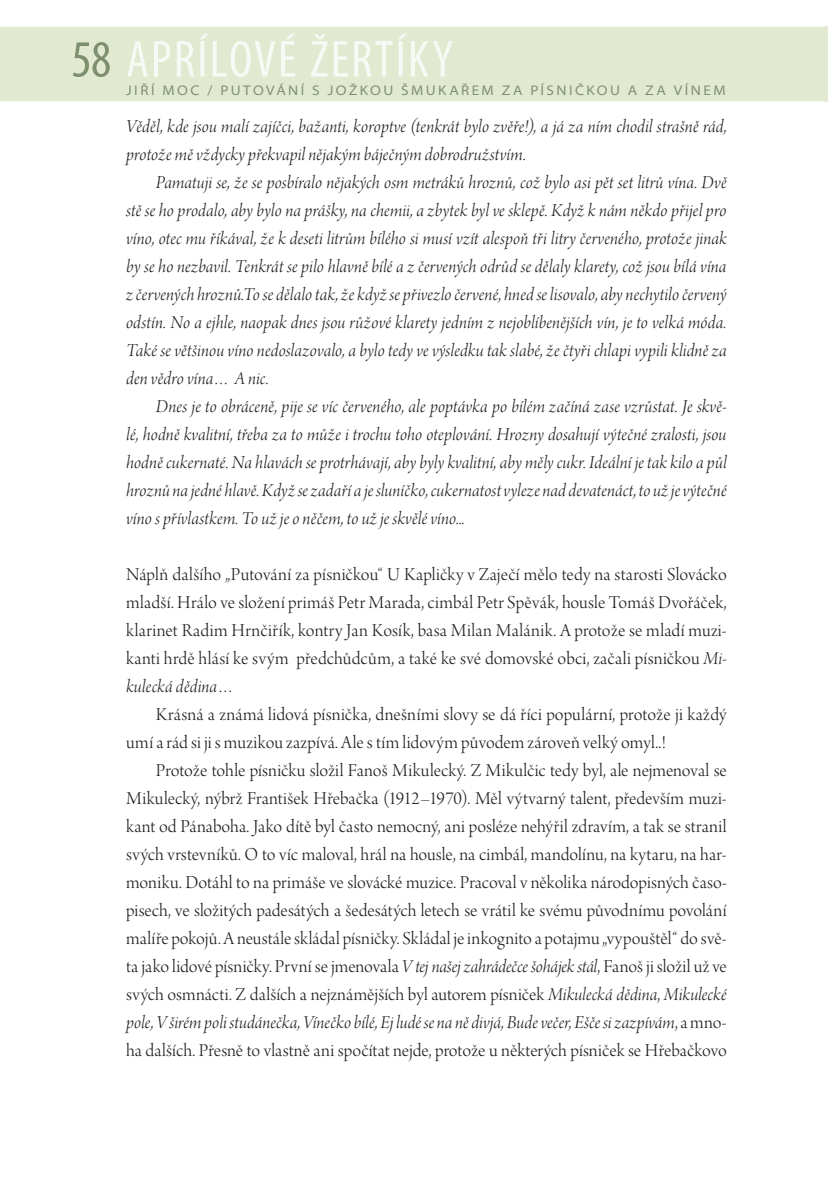
<style>
.page{position:relative;width:828px;height:1190px;background:#fff}
.page>*{position:absolute;margin:0;border:0;box-sizing:border-box;transform-origin:0 0}
.t1{font:condensed 52.5px "Myriad Pro";letter-spacing:.035em;color:#f7faf4}
.t2{font:19.25px/28px "Arno Pro Light Italic Display";letter-spacing:.005em;color:#231f20;text-align:justify}
.t3{font:19.25px/28px "Arno Pro Light Display";letter-spacing:.005em;color:#231f20;text-align:justify}
.t4{font:semi-expanded 14px "Myriad Pro";letter-spacing:.175em;color:#7f906e}
.s1{color:#7f906e}
.s2{font-family:"Arno Pro Light Italic Display"}
.s3{font-family:"Arno Pro Light Display"}
</style>
<div class="page">
<div style="left:0;top:27px;width:825px;height:74px;background:#e1e9d0"></div>
<div style="left:127px;top:34px;width:325px;height:43px;background:#e1e9d0"></div>
<h1 class="t1" style="left:71px;top:40px;width:383px"><span class="s1">58</span> APRÍLOVÉ ŽERTÍKY</h1>
<p class="t4" style="left:126px;top:85px;width:601px">JIŘÍ MOC / PUTOVÁNÍ S JOŽKOU ŠMUKAŘEM ZA PÍSNIČKOU A ZA VÍNEM</p>
<p class="t2" style="left:126px;top:114px;width:602px">Věděl, kde jsou malí zajíčci, bažanti, koroptve (tenkrát bylo zvěře!), a já za ním chodil strašně rád, protože mě vždycky překvapil nějakým báječným dobrodružstvím.</p>
<p class="t2" style="left:126px;top:170px;width:602px;text-indent:30px">Pamatuji se, že se posbíralo nějakých osm metráků hroznů, což bylo asi pět set litrů vína. Dvě stě se ho prodalo, aby bylo na prášky, na chemii, a zbytek byl ve sklepě. Když k nám někdo přijel pro víno, otec mu říkával, že k deseti litrům bílého si musí vzít alespoň tři litry červeného, protože jinak by se ho nezbavil. Tenkrát se pilo hlavně bílé a z červených odrůd se dělaly klarety, což jsou bílá vína z červených hroznů.To se dělalo tak, že když se přivezlo červené, hned se lisovalo, aby nechytilo červený odstín. No a ejhle, naopak dnes jsou růžové klarety jedním z nejoblíbenějších vín, je to velká móda.<br>Také se většinou víno nedoslazovalo, a bylo tedy ve výsledku tak slabé, že čtyři chlapi vypili klidně za den vědro vína… A nic.</p>
<p class="t2" style="left:126px;top:394px;width:602px;text-indent:30px">Dnes je to obráceně, pije se víc červeného, ale poptávka po bílém začíná zase vzrůstat. Je skvě&shy;lé, hodně kvalitní, třeba za to může i trochu toho oteplování. Hrozny dosahují výtečné zralosti, jsou hodně cukernaté. Na hlavách se protrhávají, aby byly kvalitní, aby měly cukr. Ideální je tak kilo a půl hroznů na jedné hlavě. Když se zadaří a je sluníčko, cukernatost vyleze nad devatenáct, to už je výtečné víno s přívlastkem. To už je o něčem, to už je skvělé víno...</p>
<p class="t3" style="left:126px;top:562px;width:602px">Náplň dalšího „Putování za písničkou“ U Kapličky v Zaječí mělo tedy na starosti Slovácko mladší. Hrálo ve složení primáš Petr Marada, cimbál Petr Spěvák, housle Tomáš Dvořáček, klarinet Radim Hrnčiřík, kontry Jan Kosík, basa Milan Malánik. A protože se mladí muzi&shy;kanti hrdě hlásí ke svým předchůdcům, a také ke své domovské obci, začali písničkou <span class="s2">Mi-</span></p>
<p class="t2" style="left:126px;top:674px;width:110px">kulecká dědina<span class="s3">…</span></p>
<p class="t3" style="left:126px;top:702px;width:602px;text-indent:30px">Krásná a známá lidová písnička, dnešními slovy se dá říci populární, protože ji každý umí a rád si ji s muzikou zazpívá. Ale s tím lidovým původem zároveň velký omyl..!</p>
<p class="t3" style="left:126px;top:758px;width:602px;text-indent:30px">Protože tohle písničku složil Fanoš Mikulecký. Z Mikulčic tedy byl, ale nejmenoval se Mikulecký, nýbrž František Hřebačka (1912–1970). Měl výtvarný talent, především muzi&shy;kant od Pánaboha. Jako dítě byl často nemocný, ani posléze nehýřil zdravím, a tak se stranil svých vrstevníků. O to víc maloval, hrál na housle, na cimbál, mandolínu, na kytaru, na har&shy;moniku. Dotáhl to na primáše ve slovácké muzice. Pracoval v několika národopisných časo&shy;pisech, ve složitých padesátých a šedesátých letech se vrátil ke svému původnímu povolání malíře pokojů. A neustále skládal písničky. Skládal je inkognito a potajmu „vypouštěl“ do svě&shy;ta jako lidové písničky. První se jmenovala <span class="s2">V tej našej zahrádečce šohájek stál</span>, Fanoš ji složil už ve svých osmnácti. Z dalších a nejznámějších byl autorem písniček <span class="s2">Mikulecká dědina</span>, <span class="s2">Mikulecké</span></p>
<p class="t2" style="left:126px;top:1010px;width:602px">pole, V širém poli studánečka, Vínečko bílé, Ej ludé se na ně divjá, Bude večer, Ešče si zazpívám<span class="s3">, a mno-</span></p>
<p class="t3" style="left:126px;top:1038px;width:602px">ha dalších. Přesně to vlastně ani spočítat nejde, protože u některých písniček se Hřebačkovo</p>
</div>
